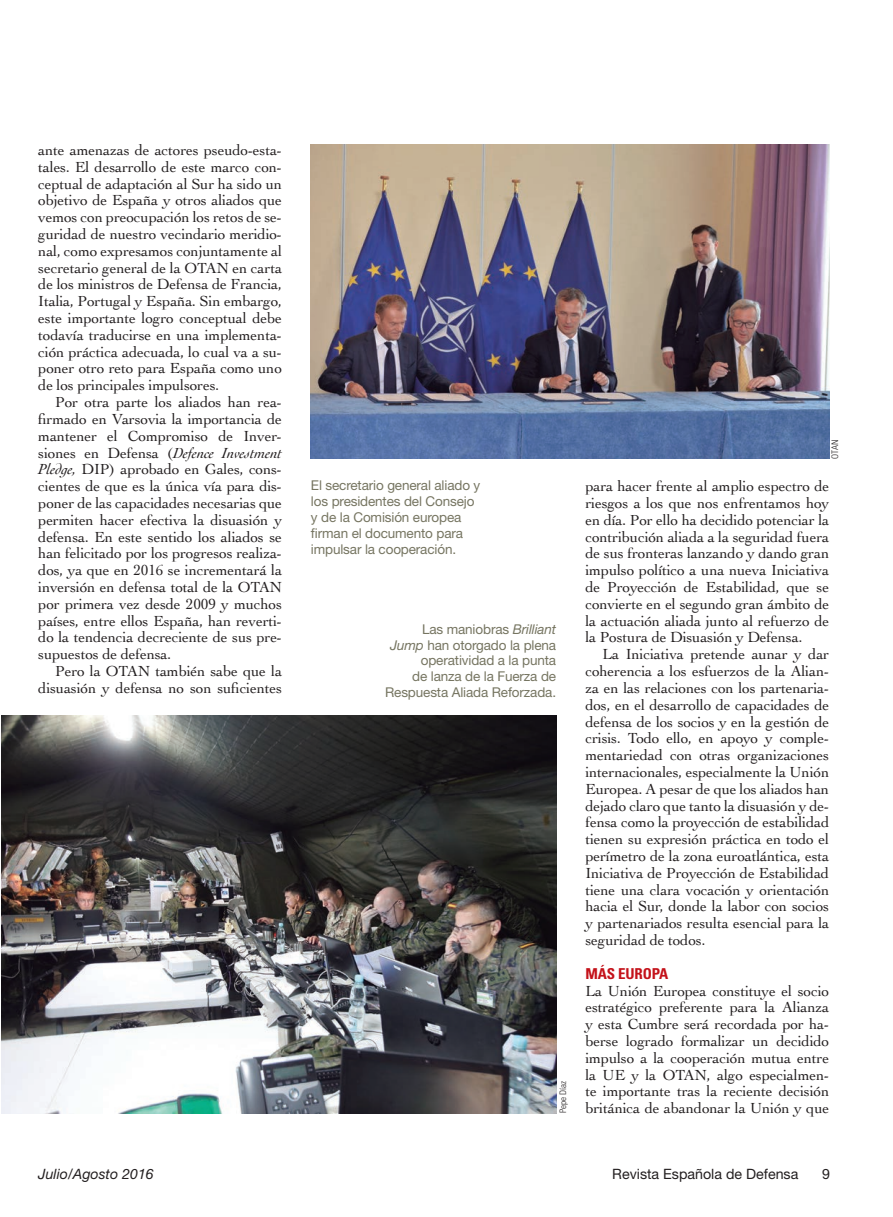
<style>
.page{position:relative;width:893px;height:1217px;background:#fff}
.page>*{position:absolute;margin:0;border:0;box-sizing:border-box;transform-origin:0 0}
.Texto_general{font:15.3px/16.8px "Cochin";letter-spacing:-.01em;color:#231f20;text-align:justify}
.Ladillo{font:700 condensed 15px "Univers";letter-spacing:-.01em;color:#c4121a}
.t1{font:14.25px "Helvetica Neue";color:#231f20}
.t2{font:italic 14.25px "Helvetica Neue";color:#231f20}
.Pie_de_foto{font:13.5px/15.8px "Helvetica Neue";letter-spacing:-.01em;color:#767561}
.Crédito_foto{font:300 condensed 9px "Univers";letter-spacing:-.005em;color:#231f20}
.s1{font-style:italic}
</style>
<div class="page">
<img style="left:311px;top:145px;width:518px;height:313px">
<img style="left:2px;top:715px;width:554px;height:398px">
<p class="Texto_general" style="left:38px;top:141px;width:245px">ante amenazas de actores pseudo-esta&shy;tales. El desarrollo de este marco con&shy;ceptual de adaptación al Sur ha sido un objetivo de España y otros aliados que vemos con preocupación los retos de se&shy;guridad de nuestro vecindario meridio&shy;nal, como expresamos conjuntamente al secretario general de la OTAN en carta de los ministros de Defensa de Francia, Italia, Portugal y España. Sin embargo, este importante logro conceptual debe todavía traducirse en una implementa&shy;ción práctica adecuada, lo cual va a su&shy;poner otro reto para España como uno de los principales impulsores.</p>
<p class="Texto_general" style="left:38px;top:393px;width:245px;text-indent:17px">Por otra parte los aliados han rea&shy;firmado en Varsovia la importancia de mantener el Compromiso de Inver&shy;siones en Defensa (<span class="s1">Defence Investment Pledge,</span> DIP) aprobado en Gales, cons&shy;cientes de que es la única vía para dis&shy;poner de las capacidades necesarias que permiten hacer efectiva la disuasión y defensa. En este sentido los aliados se han felicitado por los progresos realiza&shy;dos, ya que en 2016 se incrementará la inversión en defensa total de la OTAN por primera vez desde 2009 y muchos países, entre ellos España, han reverti&shy;do la tendencia decreciente de sus pre&shy;supuestos de defensa.</p>
<p class="Texto_general" style="left:38px;top:662px;width:245px;text-align:right">Pero la OTAN también sabe que la disuasión y defensa no son suficientes</p>
<p class="Pie_de_foto" style="left:311px;top:477px;width:171px">El secretario general aliado y los presidentes del Consejo y de la Comisión europea firman el documento para impulsar la cooperación.</p>
<p class="Pie_de_foto" style="left:385px;top:620px;width:172px;text-align:right">Las maniobras <span class="s1">Brilliant<br>Jump</span> han otorgado la plena operatividad a la punta<br>de lanza de la Fuerza de<br>Respuesta Aliada Reforzada.</p>
<p class="Crédito_foto" style="left:558px;top:1112px;width:33px;rotate:-90deg">Pepe Díaz</p>
<p class="Crédito_foto" style="left:829px;top:458px;width:20px;rotate:-90deg">OTAN</p>
<p class="Texto_general" style="left:585px;top:477px;width:245px">para hacer frente al amplio espectro de riesgos a los que nos enfrentamos hoy en día. Por ello ha decidido potenciar la contribución aliada a la seguridad fuera de sus fronteras lanzando y dando gran impulso político a una nueva Iniciativa de Proyección de Estabilidad, que se convierte en el segundo gran ámbito de la actuación aliada junto al refuerzo de la Postura de Disuasión y Defensa.</p>
<p class="Texto_general" style="left:585px;top:645px;width:245px;text-indent:17px">La Iniciativa pretende aunar y dar coherencia a los esfuerzos de la Alian&shy;za en las relaciones con los partenaria&shy;dos, en el desarrollo de capacidades de defensa de los socios y en la gestión de crisis. Todo ello, en apoyo y comple&shy;mentariedad con otras organizaciones internacionales, especialmente la Unión Europea. A pesar de que los aliados han dejado claro que tanto la disuasión y de&shy;fensa como la proyección de estabilidad tienen su expresión práctica en todo el perímetro de la zona euroatlántica, esta Iniciativa de Proyección de Estabilidad tiene una clara vocación y orientación hacia el Sur, donde la labor con socios y partenariados resulta esencial para la seguridad de todos.</p>
<p class="Ladillo" style="left:585px;top:963px;width:84px">MÁS EUROPA</p>
<p class="Texto_general" style="left:585px;top:981px;width:245px">La Unión Europea constituye el socio estratégico preferente para la Alianza y esta Cumbre será recordada por ha&shy;berse logrado formalizar un decidido impulso a la cooperación mutua entre la UE y la OTAN, algo especialmen&shy;te importante tras la reciente decisión británica de abandonar la Unión y que</p>
<p class="t2" style="left:38px;top:1164px;width:117px">Julio/Agosto 2016</p>
<p class="t1" style="left:612px;top:1164px;width:188px">Revista Española de Defensa</p>
<p class="t1" style="left:822px;top:1164px;width:9px">9</p>
</div>
